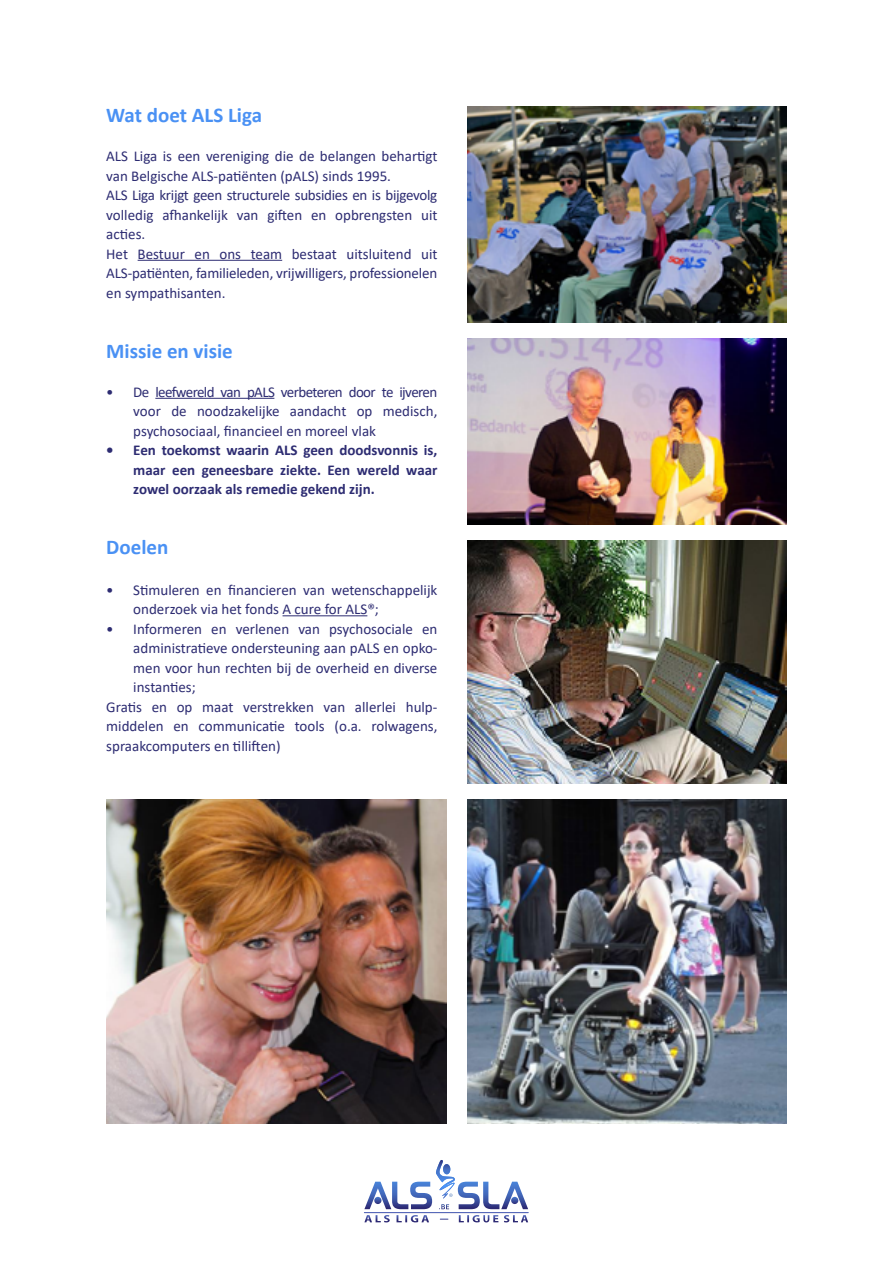
<style>
.page{position:relative;width:893px;height:1263px;background:#fff}
.page>*{position:absolute;margin:0;border:0;box-sizing:border-box;transform-origin:0 0}
.t1{font:700 21px "Calibri";color:#4a91f4}
.t2{font:15px/19.5px "Calibri";color:#2d2c72}
.t3{font:700 15px/19.5px "Calibri";color:#2d2c72;text-align:justify}
</style>
<div class="page">
<hr style="left:364px;top:1212px;width:165px;height:1px;background:#586aba">
<svg style="left:364px;top:1215px;width:164px;height:7px"></svg>
<svg style="left:439px;top:1204px;width:10px;height:5px"></svg>
<svg style="left:436px;top:1160px;width:17px;height:37px"></svg>
<svg style="left:374px;top:1197px;width:7px;height:7px"></svg>
<svg style="left:511px;top:1197px;width:7px;height:7px"></svg>
<hr style="left:138px;top:260px;width:144px;height:1px;background:#2d2c72">
<hr style="left:155px;top:398px;width:119px;height:1px;background:#2d2c72">
<hr style="left:283px;top:615px;width:84px;height:1px;background:#2d2c72">
<img style="left:106px;top:799px;width:340px;height:325px">
<img style="left:468px;top:106px;width:319px;height:216px">
<img style="left:468px;top:338px;width:319px;height:186px">
<img style="left:468px;top:540px;width:319px;height:243px">
<img style="left:468px;top:799px;width:319px;height:325px">
<h1 class="t1" style="left:106px;top:100px;width:157px">Wat doet ALS Liga</h1>
<p class="t2" style="left:106px;top:146px;width:333px">ALS Liga is een vereniging die de belangen behartigt van Belgische ALS-patiënten (pALS) sinds 1995.<br>ALS Liga krijgt geen structurele subsidies en is bijgevolg volledig afhankelijk van giften en opbrengsten uit acties.<br>Het Bestuur en ons team bestaat uitsluitend uit ALS-patiënten, familieleden, vrijwilligers, professionelen en sympathisanten.</p>
<h1 class="t1" style="left:106px;top:336px;width:128px">Missie en visie</h1>
<p class="t2" style="left:133px;top:381px;width:306px;text-align:justify;text-indent:-27px">• De leefwereld van pALS verbeteren door te ijveren voor de noodzakelijke aandacht op medisch, psychosociaal, financieel en moreel vlak</p>
<p class="t3" style="left:133px;top:440px;width:306px;text-indent:-27px">• Een toekomst waarin ALS geen doodsvonnis is, maar een geneesbare ziekte. Een wereld waar zowel oorzaak als remedie gekend zijn.</p>
<h1 class="t1" style="left:106px;top:532px;width:64px">Doelen</h1>
<p class="t2" style="left:133px;top:579px;width:306px;text-indent:-27px">• Stimuleren en financieren van wetenschappelijk onderzoek via het fonds A cure for ALS®;</p>
<p class="t2" style="left:106px;top:618px;width:333px">• Informeren en verlenen van psychosociale en</p>
<p class="t2" style="left:133px;top:638px;width:306px">administratieve ondersteuning aan pALS en opko-</p>
<p class="t2" style="left:133px;top:657px;width:306px">men voor hun rechten bij de overheid en diverse</p>
<p class="t2" style="left:133px;top:677px;width:64px">instanties;</p>
<p class="t2" style="left:106px;top:696px;width:333px">Gratis en op maat verstrekken van allerlei hulp-</p>
<p class="t2" style="left:106px;top:716px;width:333px">middelen en communicatie tools (o.a. rolwagens,</p>
<p class="t2" style="left:106px;top:735px;width:176px">spraakcomputers en tilliften)</p>
</div>
